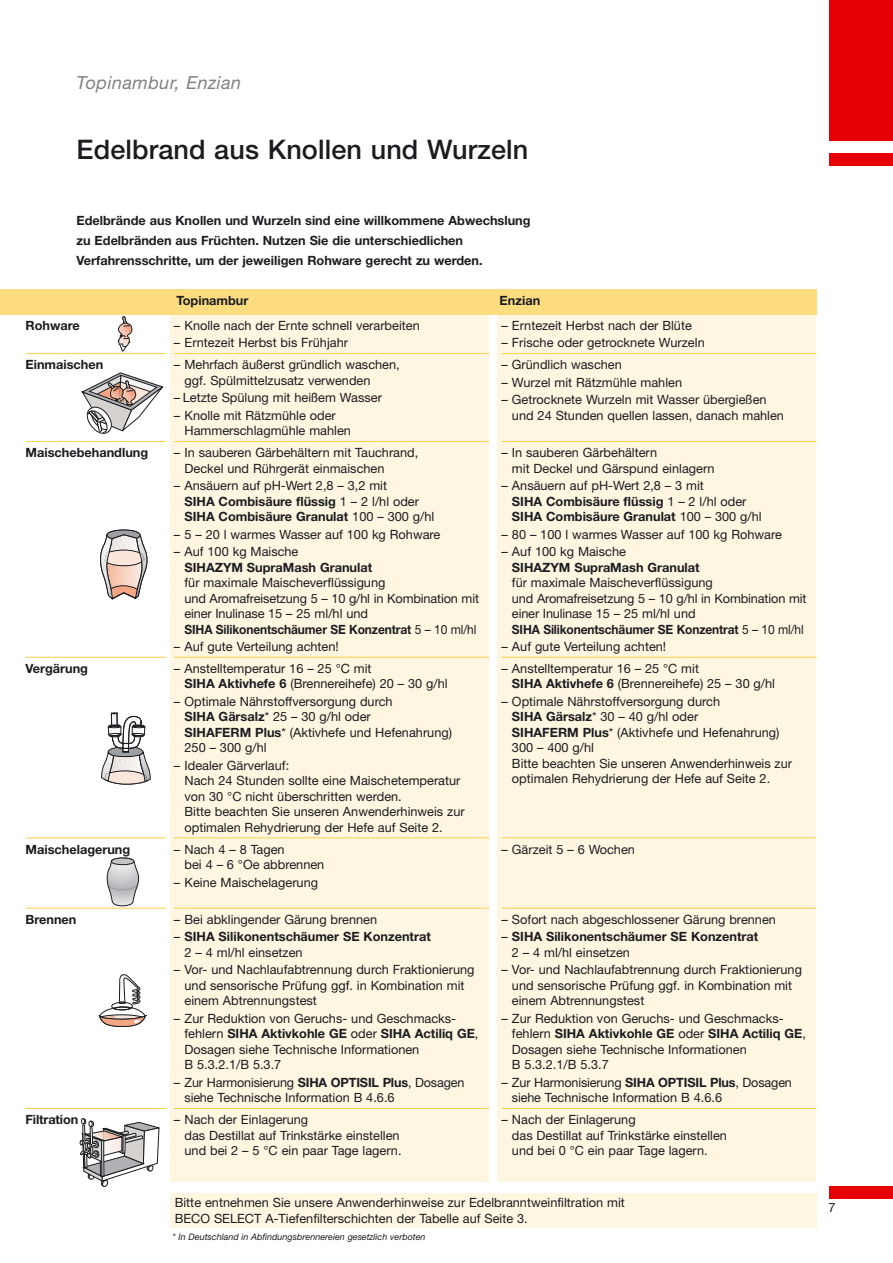
<style>
.page{position:relative;width:893px;height:1263px;background:#fff}
.page>*{position:absolute;margin:0;border:0;box-sizing:border-box;transform-origin:0 0}
.t1{font:500 27px "Helvetica Neue";letter-spacing:.005em;color:#1b1c20}
.t2{font:italic 18px "Helvetica Neue";letter-spacing:.03em;color:#818084}
.t3{font:12.75px/15.5px "Helvetica Neue";color:#1b1c20}
.t4{font:700 12.75px/15.5px "Helvetica Neue";color:#1b1c20}
.t5{font:italic 9px "Helvetica Neue";color:#1b1c20}
.s1{font-weight:700}
.s2{font-weight:400}
</style>
<div class="page">
<div style="left:829px;top:0;width:64px;height:140px;background:#e60005"></div>
<div style="left:829px;top:153px;width:64px;height:13px;background:#e60005"></div>
<div style="left:829px;top:1186px;width:64px;height:13px;background:#e60005"></div>
<hr style="left:26px;top:353px;width:140px;height:1px;background:#fdcf4c">
<hr style="left:26px;top:441px;width:140px;height:1px;background:#fdcf4c">
<hr style="left:26px;top:657px;width:140px;height:1px;background:#fdcf4c">
<hr style="left:26px;top:837px;width:140px;height:1px;background:#fdcf4c">
<hr style="left:26px;top:908px;width:140px;height:1px;background:#fdcf4c">
<hr style="left:26px;top:1108px;width:140px;height:1px;background:#fdcf4c">
<div style="left:170px;top:314px;width:319px;height:867px;background:#fff6e1"></div>
<hr style="left:174px;top:353px;width:315px;height:1px;background:#fdcf4c">
<hr style="left:174px;top:441px;width:315px;height:1px;background:#fdcf4c">
<hr style="left:174px;top:657px;width:315px;height:1px;background:#fdcf4c">
<hr style="left:174px;top:837px;width:315px;height:1px;background:#fdcf4c">
<hr style="left:174px;top:908px;width:315px;height:1px;background:#fdcf4c">
<hr style="left:174px;top:1108px;width:315px;height:1px;background:#fdcf4c">
<div style="left:497px;top:314px;width:319px;height:867px;background:#fff6e1"></div>
<hr style="left:501px;top:353px;width:315px;height:1px;background:#fdcf4c">
<hr style="left:501px;top:441px;width:315px;height:1px;background:#fdcf4c">
<hr style="left:501px;top:657px;width:315px;height:1px;background:#fdcf4c">
<hr style="left:501px;top:837px;width:315px;height:1px;background:#fdcf4c">
<hr style="left:501px;top:908px;width:315px;height:1px;background:#fdcf4c">
<hr style="left:501px;top:1108px;width:315px;height:1px;background:#fdcf4c">
<div style="left:0;top:289px;width:816px;height:25px;background:#fddc80"></div>
<svg style="left:118px;top:316px;width:15px;height:35px"></svg>
<svg style="left:101px;top:712px;width:50px;height:73px"></svg>
<svg style="left:98px;top:974px;width:49px;height:53px"></svg>
<svg style="left:80px;top:1118px;width:79px;height:69px"></svg>
<svg style="left:100px;top:530px;width:48px;height:69px"></svg>
<svg style="left:81px;top:372px;width:82px;height:62px"></svg>
<svg style="left:107px;top:858px;width:32px;height:48px;background:#c2c3c5"></svg>
<div style="left:170px;top:1194px;width:646px;height:34px;background:#fff6e1"></div>
<h2 class="t2" style="left:77px;top:76px;width:166px">Topinambur, Enzian</h2>
<h1 class="t1" style="left:77px;top:140px;width:453px">Edelbrand aus Knollen und Wurzeln</h1>
<p class="t4" style="left:77px;top:212px;width:456px;line-height:19.6px">Edelbrände aus Knollen und Wurzeln sind eine willkommene Abwechs lung zu Edelbränden aus Früch ten. Nutzen Sie die unterschiedlichen<br>Verfahrensschritte, um der jeweiligen Rohware gerecht zu werden.</p>
<p class="t4" style="left:176px;top:294px;width:73px">Topinambur</p>
<p class="t4" style="left:500px;top:294px;width:42px">Enzian</p>
<p class="t4" style="left:26px;top:319px;width:56px">Rohware</p>
<p class="t4" style="left:26px;top:358px;width:79px">Einmaischen</p>
<p class="t4" style="left:26px;top:446px;width:124px">Maischebehandlung</p>
<p class="t4" style="left:26px;top:662px;width:64px">Vergärung</p>
<p class="t4" style="left:26px;top:842px;width:106px">Maischelagerung</p>
<p class="t4" style="left:26px;top:913px;width:53px">Brennen</p>
<p class="t4" style="left:26px;top:1113px;width:54px">Filtration</p>
<p class="t3" style="left:174px;top:319px;width:247px">– Knolle nach der Ernte schnell verarbeiten</p>
<p class="t3" style="left:174px;top:336px;width:176px">– Erntezeit Herbst bis Frühjahr</p>
<p class="t3" style="left:185px;top:358px;width:217px;text-indent:-11px">– Mehrfach äußerst gründlich waschen, ggf. Spülmittelzusatz verwenden</p>
<p class="t3" style="left:174px;top:391px;width:209px">– Letzte Spülung mit heißem Wasser</p>
<p class="t3" style="left:185px;top:409px;width:168px;text-indent:-11px">– Knolle mit Rätzmühle oder<br>Hammerschlagmühle mahlen</p>
<p class="t3" style="left:185px;top:446px;width:235px;text-indent:-11px">– In sauberen Gärbehältern mit Tauchrand,<br>Deckel und Rührgerät einmaischen</p>
<p class="t3" style="left:185px;top:479px;width:251px;text-indent:-11px">– Ansäuern auf pH-Wert 2,8 – 3,2 mit<br><span class="s1">SIHA Combisäure flüssig</span> 1 – 2 l/hl oder<br><span class="s1">SIHA Combisäure Granulat</span> 100 – 300 g/hl</p>
<p class="t3" style="left:174px;top:528px;width:268px">– 5 – 20 l warmes Wasser auf 100 kg Rohware</p>
<p class="t3" style="left:174px;top:545px;width:126px">– Auf 100 kg Maische</p>
<p class="t4" style="left:185px;top:561px;width:189px">SIHAZYM SupraMash Granulat</p>
<p class="t3" style="left:185px;top:576px;width:296px">für maximale Maischeverflüssigung<br>und Aromafreisetzung 5 – 10 g/hl in Kombination mit einer Inulinase 15 – 25 ml/hl und<br><span class="s1">SIHA Silikonentschäumer SE Konzentrat</span> 5 – 10 ml/hl</p>
<p class="t3" style="left:174px;top:640px;width:166px">– Auf gute Verteilung achten!</p>
<p class="t3" style="left:185px;top:662px;width:265px;text-indent:-11px">– Anstelltemperatur 16 – 25 °C mit<br><span class="s1">SIHA Aktivhefe 6</span> (Brennereihefe) 20 – 30 g/hl</p>
<p class="t3" style="left:185px;top:695px;width:269px;text-indent:-11px">– Optimale Nährstoffversorgung durch<br><span class="s1">SIHA Gärsalz</span>* 25 – 30 g/hl oder<br><span class="s1">SIHAFERM Plus</span>* (Aktivhefe und Hefenahrung)<br>250 – 300 g/hl</p>
<p class="t3" style="left:185px;top:759px;width:282px;text-indent:-11px">– Idealer Gärverlauf:<br>Nach 24 Stunden sollte eine Maischetemperatur von 30 °C nicht überschritten werden.<br>Bitte beachten Sie unseren Anwenderhinweis zur optimalen Rehydrierung der Hefe auf Seite 2.</p>
<p class="t3" style="left:185px;top:842px;width:141px;text-indent:-11px">– Nach 4 – 8 Tagen<br>bei 4 – 6 °Oe abbrennen</p>
<p class="t3" style="left:174px;top:875px;width:146px">– Keine Maischelagerung</p>
<p class="t3" style="left:174px;top:913px;width:205px">– Bei abklingender Gärung brennen</p>
<p class="t4" style="left:185px;top:930px;width:248px;text-indent:-11px"><span class="s2">–</span> SIHA Silikonentschäumer SE Konzentrat<br><span class="s2">2 – 4 ml/hl einsetzen</span></p>
<p class="t3" style="left:185px;top:963px;width:291px;text-indent:-11px">– Vor- und Nachlaufabtrennung durch Fraktionierung und sensorische Prüfung ggf. in Kombination mit einem Abtrennungstest</p>
<p class="t3" style="left:185px;top:1012px;width:295px;text-indent:-11px">– Zur Reduktion von Geruchs- und Geschmacks - fehlern <span class="s1">SIHA Aktivkohle GE</span> oder <span class="s1">SIHA Actiliq GE</span>, Dosagen siehe Technische Informationen<br>B 5.3.2.1/B 5.3.7</p>
<p class="t3" style="left:185px;top:1076px;width:282px;text-indent:-11px">– Zur Harmonisierung <span class="s1">SIHA OPTISIL Plus</span>, Dosagen siehe Technische Information B 4.6.6</p>
<p class="t3" style="left:185px;top:1113px;width:218px;text-indent:-11px">– Nach der Einlagerung<br>das Destillat auf Trinkstärke einstellen und bei 2 – 5 °C ein paar Tage lagern.</p>
<p class="t3" style="left:501px;top:319px;width:192px">– Erntezeit Herbst nach der Blüte</p>
<p class="t3" style="left:501px;top:336px;width:205px">– Frische oder getrocknete Wurzeln</p>
<p class="t3" style="left:501px;top:358px;width:122px">– Gründlich waschen</p>
<p class="t3" style="left:501px;top:376px;width:182px">– Wurzel mit Rätzmühle mahlen</p>
<p class="t3" style="left:512px;top:393px;width:274px;text-indent:-11px">– Getrocknete Wurzeln mit Wasser übergießen und 24 Stunden quellen lassen, danach mahlen</p>
<p class="t3" style="left:512px;top:446px;width:204px;text-indent:-11px">– In sauberen Gärbehältern<br>mit Deckel und Gärspund einlagern</p>
<p class="t3" style="left:512px;top:479px;width:251px;text-indent:-11px">– Ansäuern auf pH-Wert 2,8 – 3 mit<br><span class="s1">SIHA Combisäure flüssig</span> 1 – 2 l/hl oder<br><span class="s1">SIHA Combisäure Granulat</span> 100 – 300 g/hl</p>
<p class="t3" style="left:501px;top:528px;width:282px">– 80 – 100 l warmes Wasser auf 100 kg Rohware</p>
<p class="t3" style="left:501px;top:545px;width:126px">– Auf 100 kg Maische</p>
<p class="t4" style="left:512px;top:561px;width:189px">SIHAZYM SupraMash Granulat</p>
<p class="t3" style="left:512px;top:576px;width:296px">für maximale Maischeverflüssigung<br>und Aromafreisetzung 5 – 10 g/hl in Kombination mit einer Inulinase 15 – 25 ml/hl und<br><span class="s1">SIHA Silikonentschäumer SE Konzentrat</span> 5 – 10 ml/hl</p>
<p class="t3" style="left:501px;top:640px;width:166px">– Auf gute Verteilung achten!</p>
<p class="t3" style="left:512px;top:662px;width:265px;text-indent:-11px">– Anstelltemperatur 16 – 25 °C mit<br><span class="s1">SIHA Aktivhefe 6</span> (Brennereihefe) 25 – 30 g/hl</p>
<p class="t3" style="left:512px;top:695px;width:282px;text-indent:-11px">– Optimale Nährstoffversorgung durch<br><span class="s1">SIHA Gärsalz</span>* 30 – 40 g/hl oder<br><span class="s1">SIHAFERM Plus</span>* (Aktivhefe und Hefenahrung)<br>300 – 400 g/hl<br>Bitte beachten Sie unseren Anwenderhinweis zur optimalen Rehydrierung der Hefe auf Seite 2.</p>
<p class="t3" style="left:501px;top:842px;width:135px">– Gärzeit 5 – 6 Wochen</p>
<p class="t3" style="left:501px;top:913px;width:276px">– Sofort nach abgeschlossener Gärung brennen</p>
<p class="t4" style="left:512px;top:930px;width:248px;text-indent:-11px"><span class="s2">–</span> SIHA Silikonentschäumer SE Konzentrat<br><span class="s2">2 – 4 ml/hl einsetzen</span></p>
<p class="t3" style="left:512px;top:963px;width:291px;text-indent:-11px">– Vor- und Nachlaufabtrennung durch Fraktionierung und sensorische Prüfung ggf. in Kombination mit einem Abtrennungstest</p>
<p class="t3" style="left:512px;top:1012px;width:295px;text-indent:-11px">– Zur Reduktion von Geruchs- und Geschmacks - fehlern <span class="s1">SIHA Aktivkohle GE</span> oder <span class="s1">SIHA Actiliq GE</span>, Dosagen siehe Technische Informationen<br>B 5.3.2.1/B 5.3.7</p>
<p class="t3" style="left:512px;top:1076px;width:282px;text-indent:-11px">– Zur Harmonisierung <span class="s1">SIHA OPTISIL Plus</span>, Dosagen siehe Technische Information B 4.6.6</p>
<p class="t3" style="left:512px;top:1113px;width:217px;text-indent:-11px">– Nach der Einlagerung<br>das Destillat auf Trinkstärke einstellen und bei 0 °C ein paar Tage lagern.</p>
<p class="t3" style="left:175px;top:1195px;width:452px;line-height:16.5px">Bitte entnehmen Sie unsere Anwenderhinweise zur Edelbranntweinfiltration mit<br>BECO SELECT A-Tiefenfilterschichten der Tabelle auf Seite 3.</p>
<p class="t5" style="left:173px;top:1233px;width:254px">* In Deutschland in Abfindungsbrennereien gesetzlich verboten</p>
<p class="t3" style="left:828px;top:1201px;width:9px">7</p>
</div>
